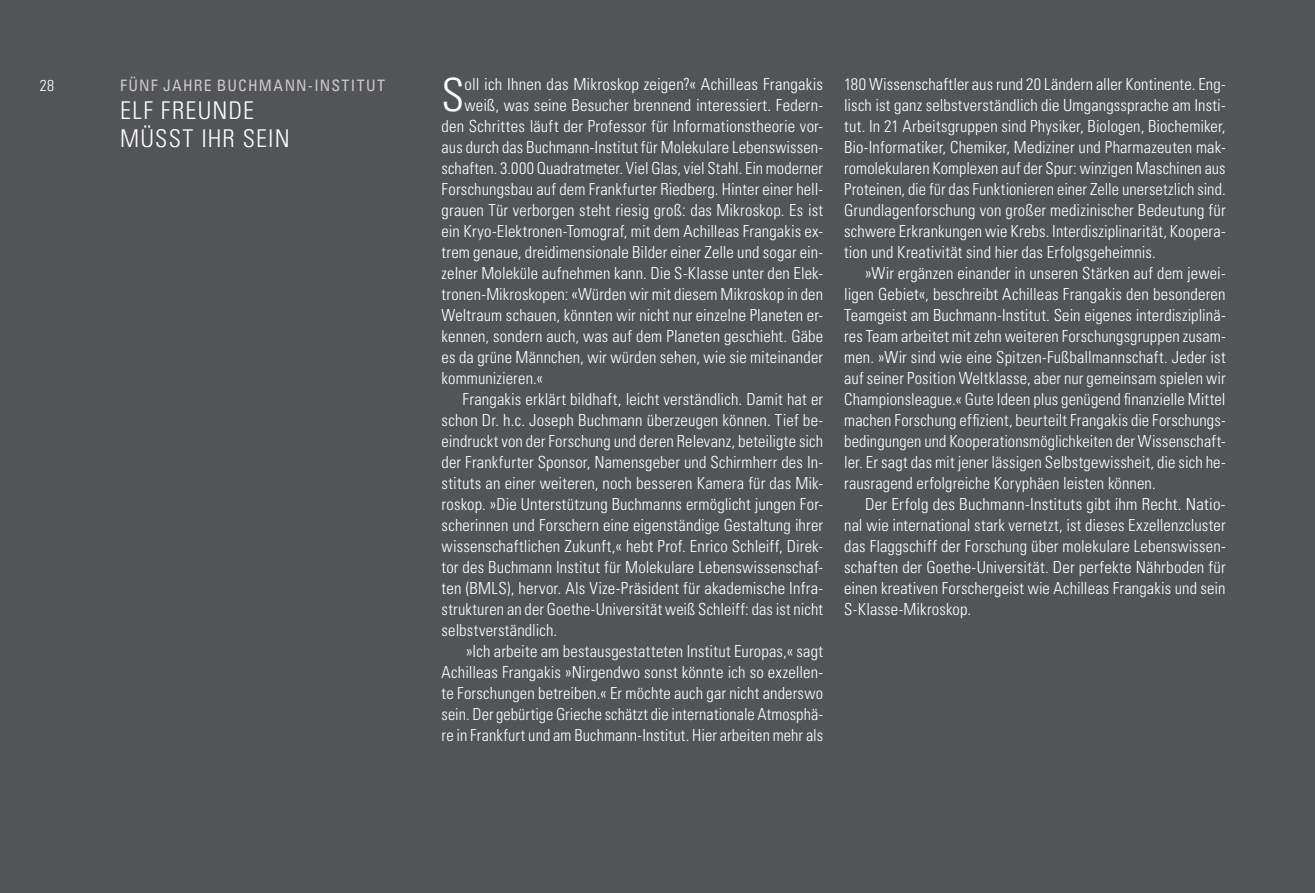
<style>
.page{position:relative;width:1315px;height:893px;background:#535458}
.page>*{position:absolute;margin:0;border:0;box-sizing:border-box;transform-origin:0 0}
.t1{font:300 condensed 45.68px "Univers LT Std";color:#fff}
.t2{font:300 condensed 24.5px/28px "Univers LT Std";letter-spacing:.05em;color:#fff}
.t3{font:300 condensed 16.62px/21px "Univers LT Std";letter-spacing:.01em;color:#fff;text-align:justify}
.t4{font:condensed 15.75px "Univers LT Std";letter-spacing:.075em;color:#cbc9cb}
.t5{font:300 condensed 15.75px "Univers LT Std";color:#fff}
</style>
<div class="page">
<p class="t5" style="left:40px;top:76px;width:16px">28</p>
<p class="t4" style="left:120px;top:75px;width:267px">FÜNF JAHRE BUCHMANN-INSTITUT</p>
<h2 class="t2" style="left:120px;top:96px;width:171px">ELF FREUNDE<br>MÜSST IHR SEIN</h2>
<h1 class="t1" style="left:441px;top:67px;width:24px">S</h1>
<p class="t3" style="left:464px;top:74px;width:360px">oll ich Ihnen das Mikroskop zeigen?« Achilleas Frangakis</p>
<p class="t3" style="left:464px;top:95px;width:360px">weiß, was seine Besucher brennend interessiert. Federn-</p>
<p class="t3" style="left:441px;top:116px;width:383px">den Schrittes läuft der Professor für Informationstheorie vor-</p>
<p class="t3" style="left:441px;top:137px;width:383px">aus durch das Buchmann-Institut für Molekulare Lebenswissen-</p>
<p class="t3" style="left:441px;top:158px;width:383px">schaften. 3.000 Quadratmeter. Viel Glas, viel Stahl. Ein moderner</p>
<p class="t3" style="left:441px;top:179px;width:383px">Forschungsbau auf dem Frankfurter Riedberg. Hinter einer hell-</p>
<p class="t3" style="left:441px;top:200px;width:383px">grauen Tür verborgen steht riesig groß: das Mikroskop. Es ist</p>
<p class="t3" style="left:441px;top:221px;width:383px">ein Kryo-Elektronen-Tomograf, mit dem Achilleas Frangakis ex-</p>
<p class="t3" style="left:441px;top:242px;width:383px">trem genaue, dreidimensionale Bilder einer Zelle und sogar ein-</p>
<p class="t3" style="left:441px;top:263px;width:383px">zelner Moleküle aufnehmen kann. Die S-Klasse unter den Elek-</p>
<p class="t3" style="left:441px;top:284px;width:383px">tronen-Mikroskopen: «Würden wir mit diesem Mikroskop in den</p>
<p class="t3" style="left:441px;top:305px;width:383px">Weltraum schauen, könnten wir nicht nur einzelne Planeten er-</p>
<p class="t3" style="left:441px;top:326px;width:383px">kennen, sondern auch, was auf dem Planeten geschieht. Gäbe</p>
<p class="t3" style="left:441px;top:347px;width:383px">es da grüne Männchen, wir würden sehen, wie sie miteinander</p>
<p class="t3" style="left:441px;top:368px;width:103px">kommunizieren.«</p>
<p class="t3" style="left:462px;top:389px;width:362px">Frangakis erklärt bildhaft, leicht verständlich. Damit hat er</p>
<p class="t3" style="left:441px;top:410px;width:383px">schon Dr. h.c. Joseph Buchmann überzeugen können. Tief be-</p>
<p class="t3" style="left:441px;top:431px;width:383px">eindruckt von der Forschung und deren Relevanz, beteiligte sich</p>
<p class="t3" style="left:441px;top:452px;width:383px">der Frankfurter Sponsor, Namensgeber und Schirmherr des In-</p>
<p class="t3" style="left:441px;top:473px;width:383px">stituts an einer weiteren, noch besseren Kamera für das Mik-</p>
<p class="t3" style="left:441px;top:494px;width:383px">roskop. »Die Unterstützung Buchmanns ermöglicht jungen For-</p>
<p class="t3" style="left:441px;top:515px;width:383px">scherinnen und Forschern eine eigenständige Gestaltung ihrer</p>
<p class="t3" style="left:441px;top:536px;width:383px">wissenschaftlichen Zukunft,« hebt Prof. Enrico Schleiff, Direk-</p>
<p class="t3" style="left:441px;top:557px;width:383px">tor des Buchmann Institut für Molekulare Lebenswissenschaf-</p>
<p class="t3" style="left:441px;top:578px;width:383px">ten (BMLS), hervor. Als Vize-Präsident für akademische Infra-</p>
<p class="t3" style="left:441px;top:599px;width:383px">strukturen an der Goethe-Universität weiß Schleiff: das ist nicht</p>
<p class="t3" style="left:441px;top:620px;width:117px">selbstverständlich.</p>
<p class="t3" style="left:466px;top:641px;width:359px">»Ich arbeite am bestausgestatteten Institut Europas,« sagt</p>
<p class="t3" style="left:441px;top:662px;width:383px">Achilleas Frangakis »Nirgendwo sonst könnte ich so exzellen-</p>
<p class="t3" style="left:441px;top:683px;width:383px">te Forschungen betreiben.« Er möchte auch gar nicht anderswo</p>
<p class="t3" style="left:441px;top:704px;width:383px">sein. Der gebürtige Grieche schätzt die internationale Atmosphä-</p>
<p class="t3" style="left:441px;top:725px;width:383px">re in Frankfurt und am Buchmann-Institut. Hier arbeiten mehr als</p>
<p class="t3" style="left:844px;top:74px;width:383px">180 Wissenschaftler aus rund 20 Ländern aller Kontinente. Eng&shy;lisch ist ganz selbstverständlich die Umgangssprache am Insti&shy;tut. In 21 Arbeitsgruppen sind Physiker, Biologen, Biochemiker, Bio-Informatiker, Chemiker, Mediziner und Pharmazeuten mak&shy;romolekularen Komplexen auf der Spur: winzigen Maschinen aus Proteinen, die für das Funktionieren einer Zelle unersetzlich sind.<br>Grundlagenforschung von großer medizinischer Bedeutung für schwere Erkrankungen wie Krebs. Interdisziplinarität, Koopera&shy;tion und Kreativität sind hier das Erfolgsgeheimnis.</p>
<p class="t3" style="left:844px;top:263px;width:383px;text-indent:21px">»Wir ergänzen einander in unseren Stärken auf dem jewei&shy;ligen Gebiet«, beschreibt Achilleas Frangakis den besonderen Teamgeist am Buchmann-Institut. Sein eigenes interdisziplinä&shy;res Team arbeitet mit zehn weiteren Forschungsgruppen zusam&shy;men. »Wir sind wie eine Spitzen-Fußballmannschaft. Jeder ist auf seiner Position Weltklasse, aber nur gemeinsam spielen wir Championsleague.« Gute Ideen plus genügend finanzielle Mittel machen Forschung effizient, beurteilt Frangakis die Forschungs&shy;bedingungen und Kooperationsmöglichkeiten der Wissenschaft&shy;ler. Er sagt das mit jener lässigen Selbstgewissheit, die sich he&shy;rausragend erfolgreiche Koryphäen leisten können.</p>
<p class="t3" style="left:844px;top:494px;width:383px;text-indent:21px">Der Erfolg des Buchmann-Instituts gibt ihm Recht. Natio&shy;nal wie international stark vernetzt, ist dieses Exzellenzcluster das Flaggschiff der Forschung über molekulare Lebenswissen&shy;schaften der Goethe-Universität. Der perfekte Nährboden für einen kreativen Forschergeist wie Achilleas Frangakis und sein S-Klasse-Mikroskop.</p>
</div>
